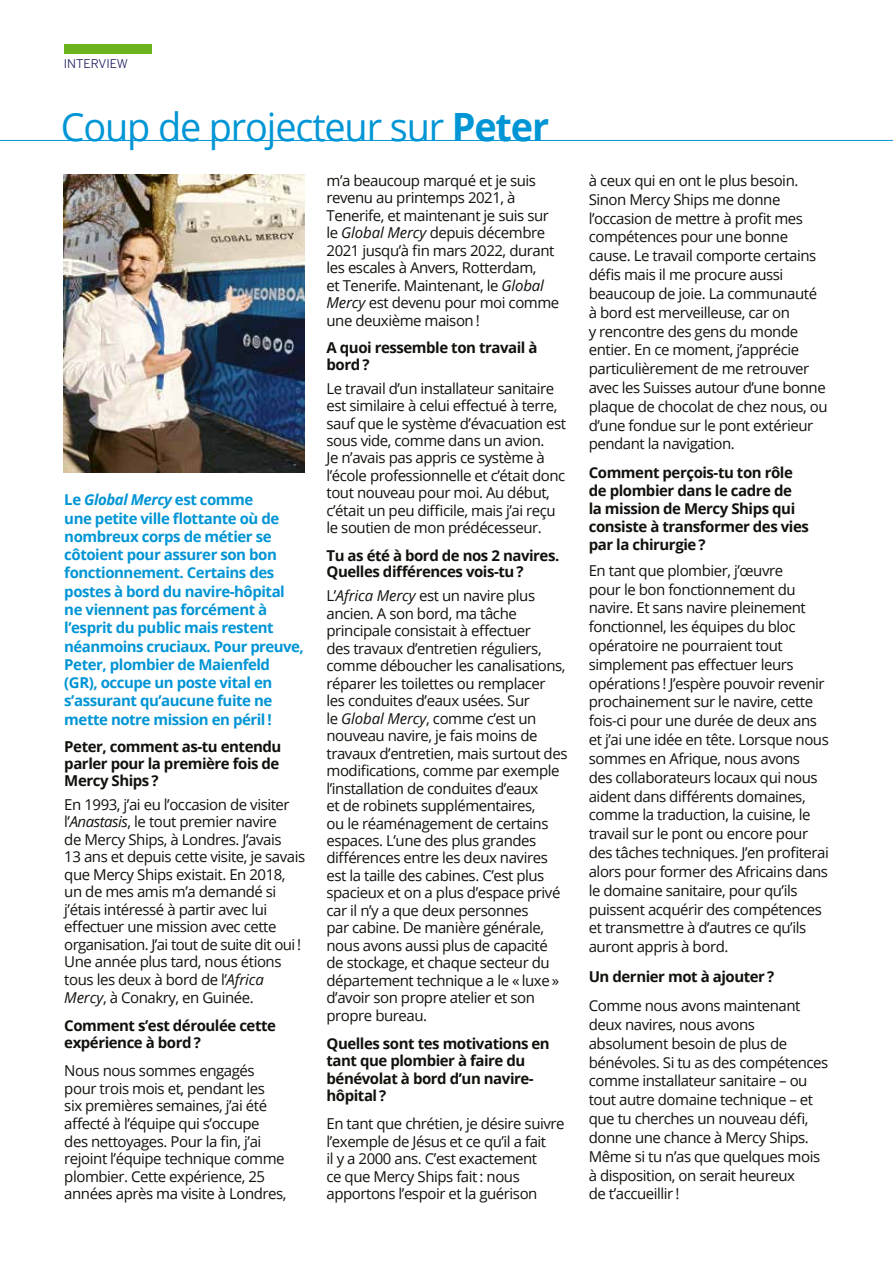
<style>
.page{position:relative;width:893px;height:1263px;background:#fff}
.page>*{position:absolute;margin:0;border:0;box-sizing:border-box;transform-origin:0 0}
.t1{font:39px "Open Sans";letter-spacing:-.03em;color:#0095d5}
.t2{font:15px/17.5px "Open Sans";letter-spacing:-.03em;color:#12120d}
.t3{font:700 15px/17.5px "Open Sans";letter-spacing:-.03em;color:#12120d}
.t4{font:700 15px/18.3px "Open Sans";letter-spacing:-.03em;color:#0095d5}
.t5{font:12px "Benton Sans";color:#1a1b5d}
.s1{font-weight:700}
.s2{font-style:italic}
</style>
<div class="page">
<img style="left:64px;top:174px;width:241px;height:298px">
<div style="left:64px;top:44px;width:87px;height:10px;background:#6cb41e"></div>
<hr style="left:0;top:140px;width:893px;height:1px;background:#0095d5">
<p class="t5" style="left:64px;top:57px;width:66px">INTERVIEW</p>
<h1 class="t1" style="left:61px;top:100px;width:490px">Coup de projecteur sur <span class="s1">Peter</span></h1>
<p class="t4" style="left:64px;top:490px;width:241px">Le <span class="s2">Global Mercy</span> est comme<br>une petite ville flottante où de nombreux corps de métier se côtoient pour assurer son bon fonctionnement. Certains des postes à bord du navire-hôpital ne viennent pas forcément à l’esprit du public mais restent néanmoins cruciaux. Pour preuve,<br>Peter, plombier de Maienfeld (GR), occupe un poste vital en s’assurant qu’aucune fuite ne mette notre mission en péril !</p>
<p class="t3" style="left:64px;top:738px;width:219px;line-height:16.8px">Peter, comment as-tu entendu parler pour la première fois de<br>Mercy Ships ?</p>
<p class="t2" style="left:64px;top:795px;width:242px">En 1993, j’ai eu l’occasion de visiter l’<span class="s2">Anastasis</span>, le tout premier navire<br>de Mercy Ships, à Londres. J’avais<br>13 ans et depuis cette visite, je savais que Mercy Ships existait. En 2018, un de mes amis m’a demandé si j’étais intéressé à partir avec lui effectuer une mission avec cette organisation. J’ai tout de suite dit oui !<br>Une année plus tard, nous étions tous les deux à bord de l’<span class="s2">Africa Mercy</span>, à Conakry, en Guinée.</p>
<p class="t3" style="left:64px;top:1016px;width:213px">Comment s’est déroulée cette expérience à bord ?</p>
<p class="t2" style="left:64px;top:1062px;width:224px">Nous nous sommes engagés pour trois mois et, pendant les<br>six premières semaines, j’ai été affecté à l’équipe qui s’occupe des nettoyages. Pour la fin, j’ai rejoint l’équipe technique comme plombier. Cette expérience, 25 années après ma visite à Londres,</p>
<p class="t2" style="left:327px;top:171px;width:234px">m’a beaucoup marqué et je suis revenu au printemps 2021, à<br>Tenerife, et maintenant je suis sur le <span class="s2">Global Mercy</span> depuis décembre<br>2021 jusqu’à fin mars 2022, durant les escales à Anvers, Rotterdam,<br>et Tenerife. Maintenant, le <span class="s2">Global<br>Mercy</span> est devenu pour moi comme une deuxième maison !</p>
<p class="t3" style="left:327px;top:339px;width:212px;line-height:16.8px">A quoi ressemble ton travail à bord ?</p>
<p class="t2" style="left:327px;top:379px;width:241px">Le travail d’un installateur sanitaire est similaire à celui effectué à terre, sauf que le système d’évacuation est sous vide, comme dans un avion.<br>Je n’avais pas appris ce système à l’école professionnelle et c’était donc tout nouveau pour moi. Au début, c’était un peu difficile, mais j’ai reçu le soutien de mon prédécesseur.</p>
<p class="t3" style="left:327px;top:546px;width:234px;line-height:16.6px">Tu as été à bord de nos 2 navires.<br>Quelles différences vois-tu ?</p>
<p class="t2" style="left:327px;top:587px;width:242px">L’<span class="s2">Africa Mercy</span> est un navire plus ancien. A son bord, ma tâche principale consistait à effectuer<br>des travaux d’entretien réguliers, comme déboucher les canalisations, réparer les toilettes ou remplacer les conduites d’eaux usées. Sur<br>le <span class="s2">Global Mercy</span>, comme c’est un nouveau navire, je fais moins de travaux d’entretien, mais surtout des modifications, comme par exemple l’installation de conduites d’eaux<br>et de robinets supplémentaires,<br>ou le réaménagement de certains espaces. L’une des plus grandes différences entre les deux navires est la taille des cabines. C’est plus spacieux et on a plus d’espace privé car il n’y a que deux personnes<br>par cabine. De manière générale, nous avons aussi plus de capacité de stockage, et chaque secteur du département technique a le « luxe » d’avoir son propre atelier et son propre bureau.</p>
<p class="t3" style="left:327px;top:1034px;width:225px">Quelles sont tes motivations en tant que plombier à faire du bénévolat à bord d’un navire&shy;hôpital ?</p>
<p class="t2" style="left:327px;top:1115px;width:240px">En tant que chrétien, je désire suivre l’exemple de Jésus et ce qu’il a fait<br>il y a 2000 ans. C’est exactement<br>ce que Mercy Ships fait : nous apportons l’espoir et la guérison</p>
<p class="t2" style="left:589px;top:171px;width:240px;line-height:18.9px">à ceux qui en ont le plus besoin.<br>Sinon Mercy Ships me donne l’occasion de mettre à profit mes compétences pour une bonne cause. Le travail comporte certains défis mais il me procure aussi beaucoup de joie. La communauté à bord est merveilleuse, car on<br>y rencontre des gens du monde entier. En ce moment, j’apprécie particulièrement de me retrouver avec les Suisses autour d’une bonne plaque de chocolat de chez nous, ou d’une fondue sur le pont extérieur pendant la navigation.</p>
<p class="t3" style="left:589px;top:463px;width:222px;line-height:18.1px">Comment perçois-tu ton rôle de plombier dans le cadre de<br>la mission de Mercy Ships qui consiste à transformer des vies par la chirurgie ?</p>
<p class="t2" style="left:589px;top:560px;width:242px;line-height:18.8px">En tant que plombier, j’œuvre<br>pour le bon fonctionnement du navire. Et sans navire pleinement fonctionnel, les équipes du bloc opératoire ne pourraient tout simplement pas effectuer leurs opérations ! J’espère pouvoir revenir prochainement sur le navire, cette fois-ci pour une durée de deux ans et j’ai une idée en tête. Lorsque nous sommes en Afrique, nous avons<br>des collaborateurs locaux qui nous aident dans différents domaines, comme la traduction, la cuisine, le travail sur le pont ou encore pour des tâches techniques. J’en profiterai alors pour former des Africains dans le domaine sanitaire, pour qu’ils puissent acquérir des compétences et transmettre à d’autres ce qu’ils auront appris à bord.</p>
<p class="t3" style="left:589px;top:967px;width:187px">Un dernier mot à ajouter ?</p>
<p class="t2" style="left:589px;top:996px;width:241px;line-height:18.9px">Comme nous avons maintenant deux navires, nous avons absolument besoin de plus de bénévoles. Si tu as des compétences comme installateur sanitaire – ou tout autre domaine technique – et que tu cherches un nouveau défi, donne une chance à Mercy Ships.<br>Même si tu n’as que quelques mois à disposition, on serait heureux<br>de t’accueillir !</p>
</div>
